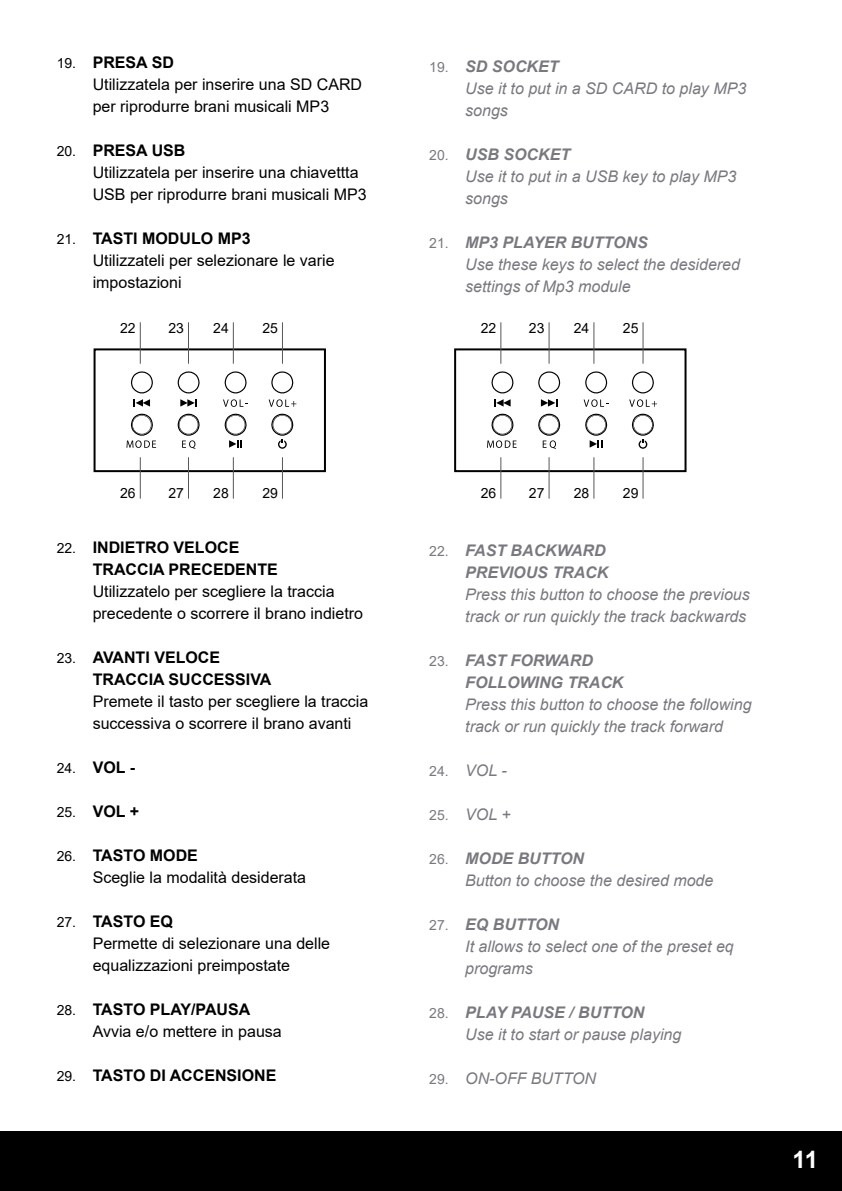
<style>
.page{position:relative;width:842px;height:1191px;background:#fff}
.page>*{position:absolute;margin:0;border:0;box-sizing:border-box;transform-origin:0 0}
.t1{font:700 24px "Arial";color:#fff}
.t2{font:16px/22px "Arial";color:#000}
.t3{font:italic 16px/22px "Arial";color:#78787f}
.t4{font:700 16px/22px "Arial";color:#000}
.t5{font:italic 700 16px/22px "Arial";color:#78787f;text-align:right}
.t6{font:14px "Arial";color:#000}
.s1{font-size:14px}
.s2{font-weight:700}
.s3{font-style:normal;font-size:14px}
.s4{font-weight:400;font-size:14px}
.s5{font-weight:400;font-style:normal;font-size:14px}
</style>
<div class="page">
<div style="left:0;top:1131px;width:842px;height:60px;background:#000"></div>
<svg style="left:131px;top:371px;width:22px;height:22px"></svg>
<svg style="left:178px;top:371px;width:22px;height:22px"></svg>
<svg style="left:225px;top:371px;width:22px;height:22px"></svg>
<svg style="left:271px;top:371px;width:22px;height:22px"></svg>
<svg style="left:180px;top:399px;width:17px;height:7px"></svg>
<svg style="left:134px;top:399px;width:16px;height:7px"></svg>
<svg style="left:225px;top:414px;width:22px;height:33px"></svg>
<svg style="left:271px;top:414px;width:22px;height:35px"></svg>
<svg style="left:223px;top:399px;width:25px;height:8px"></svg>
<svg style="left:269px;top:399px;width:27px;height:8px"></svg>
<svg style="left:178px;top:414px;width:22px;height:35px"></svg>
<svg style="left:126px;top:414px;width:30px;height:34px"></svg>
<div style="left:94px;top:348px;width:232px;height:124px;border:2px solid #000"></div>
<hr style="left:140px;top:457px;width:1px;height:41px;background:#575756">
<hr style="left:140px;top:322px;width:1px;height:42px;background:#575756">
<hr style="left:188px;top:457px;width:1px;height:41px;background:#575756">
<hr style="left:188px;top:322px;width:1px;height:42px;background:#575756">
<hr style="left:233px;top:457px;width:1px;height:41px;background:#575756">
<hr style="left:233px;top:322px;width:1px;height:42px;background:#575756">
<hr style="left:282px;top:457px;width:1px;height:41px;background:#575756">
<hr style="left:282px;top:322px;width:1px;height:42px;background:#575756">
<svg style="left:491px;top:371px;width:22px;height:22px"></svg>
<svg style="left:538px;top:371px;width:22px;height:22px"></svg>
<svg style="left:585px;top:371px;width:22px;height:22px"></svg>
<svg style="left:632px;top:371px;width:22px;height:22px"></svg>
<svg style="left:541px;top:399px;width:16px;height:7px"></svg>
<svg style="left:494px;top:399px;width:17px;height:7px"></svg>
<svg style="left:585px;top:414px;width:22px;height:33px"></svg>
<svg style="left:632px;top:414px;width:22px;height:35px"></svg>
<svg style="left:584px;top:399px;width:24px;height:8px"></svg>
<svg style="left:629px;top:399px;width:28px;height:8px"></svg>
<svg style="left:538px;top:414px;width:22px;height:35px"></svg>
<svg style="left:487px;top:414px;width:30px;height:34px"></svg>
<div style="left:454px;top:348px;width:232px;height:124px;border:2px solid #000"></div>
<hr style="left:500px;top:457px;width:1px;height:41px;background:#575756">
<hr style="left:500px;top:322px;width:1px;height:42px;background:#575756">
<hr style="left:549px;top:457px;width:1px;height:41px;background:#575756">
<hr style="left:549px;top:322px;width:1px;height:42px;background:#575756">
<hr style="left:594px;top:457px;width:1px;height:41px;background:#575756">
<hr style="left:594px;top:322px;width:1px;height:42px;background:#575756">
<hr style="left:643px;top:457px;width:1px;height:41px;background:#575756">
<hr style="left:643px;top:322px;width:1px;height:42px;background:#575756">
<p class="t2" style="left:93px;top:52px;width:271px;text-indent:-36px"><span class="s1">19.</span> <span class="s2">PRESA SD<br></span>Utilizzatela per inserire una SD CARD per riprodurre brani musicali MP3</p>
<p class="t2" style="left:93px;top:140px;width:275px;text-indent:-36px"><span class="s1">20.</span> <span class="s2">PRESA USB<br></span>Utilizzatela per inserire una chiavettta<br>USB per riprodurre brani musicali MP3</p>
<p class="t2" style="left:93px;top:228px;width:243px;text-indent:-36px"><span class="s1">21.</span> <span class="s2">TASTI MODULO MP3<br></span>Utilizzateli per selezionare le varie impostazioni</p>
<p class="t3" style="left:465px;top:55px;width:282px;text-indent:-36px"><span class="s3">19.</span> <span class="s2">SD SOCKET<br></span>Use it to put in a SD CARD to play MP3 songs</p>
<p class="t3" style="left:465px;top:143px;width:273px;text-indent:-36px"><span class="s3">20.</span> <span class="s2">USB SOCKET<br></span>Use it to put in a USB key to play MP3 songs</p>
<p class="t3" style="left:465px;top:231px;width:276px;text-indent:-36px"><span class="s3">21.</span> <span class="s2">MP3 PLAYER BUTTONS<br></span>Use these keys to select the desidered settings of Mp3 module</p>
<p class="t6" style="left:120px;top:318px;width:17px">22</p>
<p class="t6" style="left:168px;top:318px;width:17px">23</p>
<p class="t6" style="left:213px;top:318px;width:17px">24</p>
<p class="t6" style="left:262px;top:318px;width:17px">25</p>
<p class="t6" style="left:481px;top:318px;width:17px">22</p>
<p class="t6" style="left:529px;top:318px;width:17px">23</p>
<p class="t6" style="left:574px;top:318px;width:17px">24</p>
<p class="t6" style="left:623px;top:318px;width:17px">25</p>
<p class="t6" style="left:120px;top:483px;width:17px">26</p>
<p class="t6" style="left:168px;top:483px;width:17px">27</p>
<p class="t6" style="left:213px;top:483px;width:17px">28</p>
<p class="t6" style="left:262px;top:483px;width:17px">29</p>
<p class="t6" style="left:481px;top:483px;width:17px">26</p>
<p class="t6" style="left:529px;top:483px;width:17px">27</p>
<p class="t6" style="left:574px;top:483px;width:17px">28</p>
<p class="t6" style="left:623px;top:483px;width:17px">29</p>
<p class="t4" style="left:93px;top:536px;width:187px;text-indent:-36px"><span class="s4">22.</span> INDIETRO VELOCE<br>TRACCIA PRECEDENTE</p>
<p class="t2" style="left:93px;top:580px;width:272px">Utilizzatelo per scegliere la traccia precedente o scorrere il brano indietro</p>
<p class="t4" style="left:93px;top:646px;width:180px;text-indent:-36px"><span class="s4">23.</span> AVANTI VELOCE<br>TRACCIA SUCCESSIVA</p>
<p class="t2" style="left:93px;top:690px;width:277px">Premete il tasto per scegliere la traccia successiva o scorrere il brano avanti</p>
<p class="t4" style="left:57px;top:756px;width:80px"><span class="s4">24.</span> VOL -</p>
<p class="t4" style="left:57px;top:800px;width:84px"><span class="s4">25.</span> VOL +</p>
<p class="t2" style="left:93px;top:844px;width:215px;text-indent:-36px"><span class="s1">26.</span> <span class="s2">TASTO MODE<br></span>Sceglie la modalità desiderata</p>
<p class="t2" style="left:93px;top:910px;width:239px;text-indent:-36px"><span class="s1">27.</span> <span class="s2">TASTO EQ<br></span>Permette di selezionare una delle equalizzazioni preimpostate</p>
<p class="t2" style="left:93px;top:998px;width:191px;text-indent:-36px"><span class="s1">28.</span> <span class="s2">TASTO PLAY/PAUSA<br></span>Avvia e/o mettere in pausa</p>
<p class="t4" style="left:57px;top:1064px;width:221px"><span class="s4">29.</span> TASTO DI ACCENSIONE</p>
<p class="t5" style="left:429px;top:540px;width:181px"><span class="s5">22.</span> FAST BACKWARD<br>PREVIOUS TRACK</p>
<p class="t3" style="left:465px;top:583px;width:286px">Press this button to choose the previous track or run quickly the track backwards</p>
<p class="t5" style="left:465px;top:650px;width:160px;text-align:left;text-indent:-36px"><span class="s5">23.</span> FAST FORWARD<br>FOLLOWING TRACK</p>
<p class="t3" style="left:465px;top:693px;width:288px">Press this button to choose the following track or run quickly the track forward</p>
<p class="t3" style="left:429px;top:759px;width:79px"><span class="s3">24.</span> VOL -</p>
<p class="t3" style="left:429px;top:803px;width:83px"><span class="s3">25.</span> VOL +</p>
<p class="t3" style="left:465px;top:847px;width:250px;text-indent:-36px"><span class="s3">26.</span> <span class="s2">MODE BUTTON<br></span>Button to choose the desired mode</p>
<p class="t3" style="left:465px;top:913px;width:270px;text-indent:-36px"><span class="s3">27.</span> <span class="s2">EQ BUTTON<br></span>It allows to select one of the preset eq programs</p>
<p class="t3" style="left:465px;top:1001px;width:218px;text-indent:-36px"><span class="s3">28.</span> <span class="s2">PLAY PAUSE / BUTTON<br></span>Use it to start or pause playing</p>
<p class="t3" style="left:429px;top:1067px;width:168px"><span class="s3">29.</span> ON-OFF BUTTON</p>
<h1 class="t1" style="left:793px;top:1143px;width:27px">11</h1>
</div>
